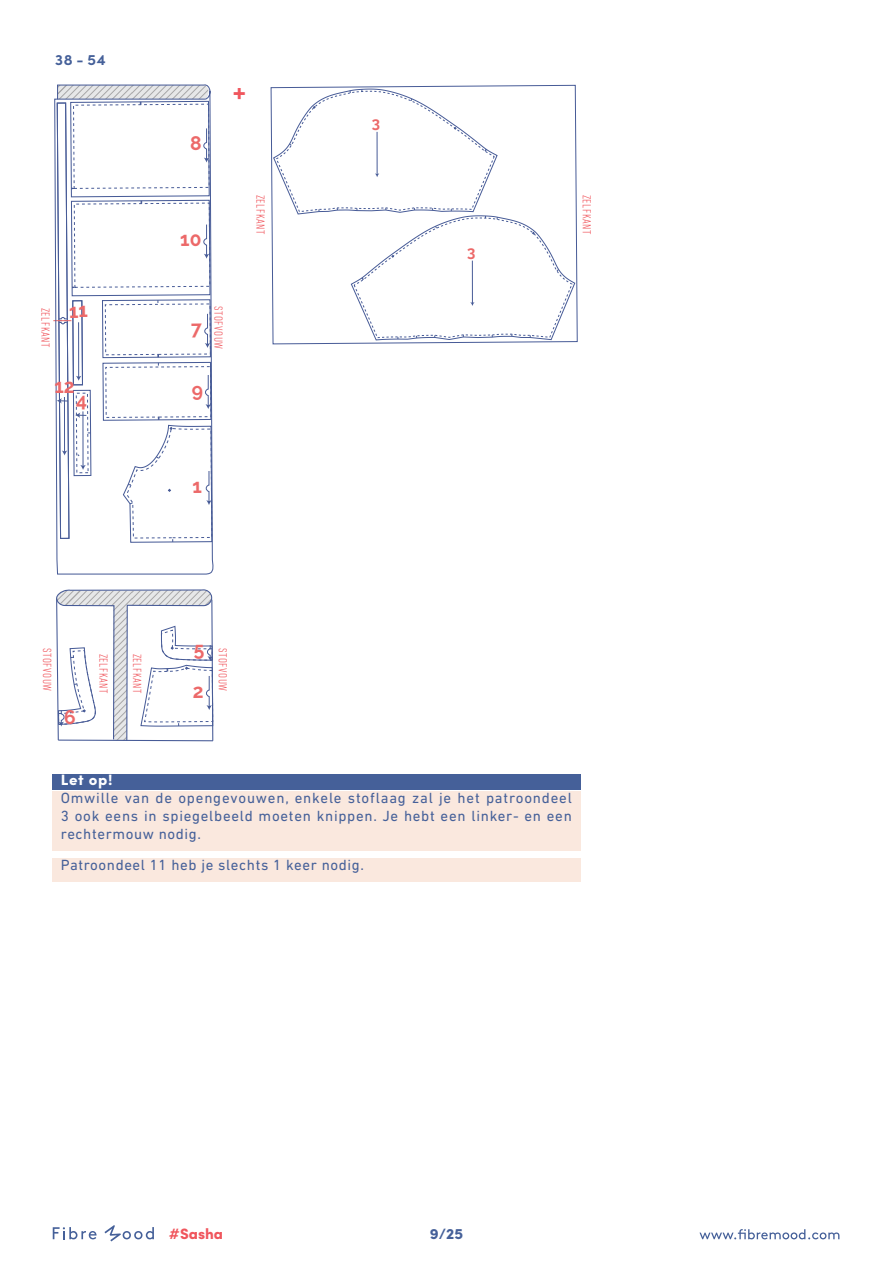
<style>
.page{position:relative;width:893px;height:1263px;background:#fff}
.page>*{position:absolute;margin:0;border:0;box-sizing:border-box;transform-origin:0 0}
.t1{font:900 27px "Sofia Pro";color:#f0565d}
.t2{font:700 19.5px "Raleway";color:#ec6969}
.t3{font:700 15.15px "Raleway";color:#ec6969}
.t4{font:15px/18px "DIN Next LT Pro";letter-spacing:.04em;color:#456099;text-align:justify}
.t5{font:900 15px "Sofia Pro";color:#f0565d}
.t6{font:900 15px "Sofia Pro";color:#fff}
.t7{font:700 15px "Sofia Pro";color:#456099}
.t8{font:900 15px "Sofia Pro";color:#456099}
.t9{font:300 condensed 12px "DIN Next LT Pro";letter-spacing:.05em;color:#f0565d}
</style>
<div class="page">
<svg style="left:699px;top:1229px;width:140px;height:10px"></svg>
<svg style="left:53px;top:1227px;width:44px;height:12px"></svg>
<svg style="left:104px;top:1225px;width:50px;height:16px"></svg>
<svg style="left:56px;top:543px;width:158px;height:32px"></svg>
<svg style="left:56px;top:589px;width:158px;height:153px"></svg>
<svg style="left:53px;top:84px;width:160px;height:459px"></svg>
<svg style="left:270px;top:85px;width:308px;height:260px"></svg>
<svg style="left:273px;top:88px;width:303px;height:253px"></svg>
<div style="left:52px;top:774px;width:528px;height:15px;background:#456099"></div>
<div style="left:52px;top:792px;width:528px;height:59px;background:#fae8de"></div>
<div style="left:52px;top:858px;width:528px;height:24px;background:#fae8de"></div>
<p class="t7" style="left:55px;top:48px;width:52px">38 - 54</p>
<h2 class="t2" style="left:190px;top:132px;width:13px">8</h2>
<h2 class="t2" style="left:180px;top:228px;width:23px">10</h2>
<h1 class="t1" style="left:232px;top:69px;width:15px">+</h1>
<p class="t3" style="left:372px;top:114px;width:10px">3</p>
<p class="t9" style="left:267px;top:195px;width:41px;rotate:90deg">ZELFKANT</p>
<p class="t9" style="left:594px;top:195px;width:41px;rotate:90deg">ZELFKANT</p>
<p class="t3" style="left:467px;top:243px;width:10px">3</p>
<h2 class="t2" style="left:69px;top:299px;width:21px">11</h2>
<p class="t9" style="left:52px;top:308px;width:41px;rotate:90deg">ZELFKANT</p>
<p class="t9" style="left:225px;top:306px;width:45px;rotate:90deg">STOFVOUW</p>
<h2 class="t2" style="left:191px;top:317px;width:12px">7</h2>
<h2 class="t2" style="left:54px;top:375px;width:22px">12</h2>
<h2 class="t2" style="left:76px;top:389px;width:13px">4</h2>
<h2 class="t2" style="left:192px;top:379px;width:13px">9</h2>
<h2 class="t2" style="left:193px;top:475px;width:11px">1</h2>
<p class="t9" style="left:54px;top:648px;width:45px;rotate:90deg">STOFVOUW</p>
<h2 class="t2" style="left:64px;top:706px;width:13px">6</h2>
<p class="t9" style="left:110px;top:654px;width:41px;rotate:90deg">ZELFKANT</p>
<p class="t9" style="left:144px;top:654px;width:41px;rotate:90deg">ZELFKANT</p>
<h2 class="t2" style="left:194px;top:638px;width:12px">5</h2>
<h2 class="t2" style="left:193px;top:680px;width:12px">2</h2>
<p class="t9" style="left:230px;top:648px;width:45px;rotate:90deg">STOFVOUW</p>
<p class="t6" style="left:61px;top:768px;width:53px">Let op!</p>
<p class="t4" style="left:61px;top:789px;width:512px">Omwille van de opengevouwen, enkele stoflaag zal je het patroondeel 3 ook eens in spiegelbeeld moeten knippen. Je hebt een linker- en een rechtermouw nodig.</p>
<p class="t4" style="left:61px;top:855px;width:304px">Patroondeel 11 heb je slechts 1 keer nodig.</p>
<p class="t5" style="left:169px;top:1222px;width:56px">#Sasha</p>
<p class="t8" style="left:430px;top:1222px;width:35px">9/25</p>
</div>
